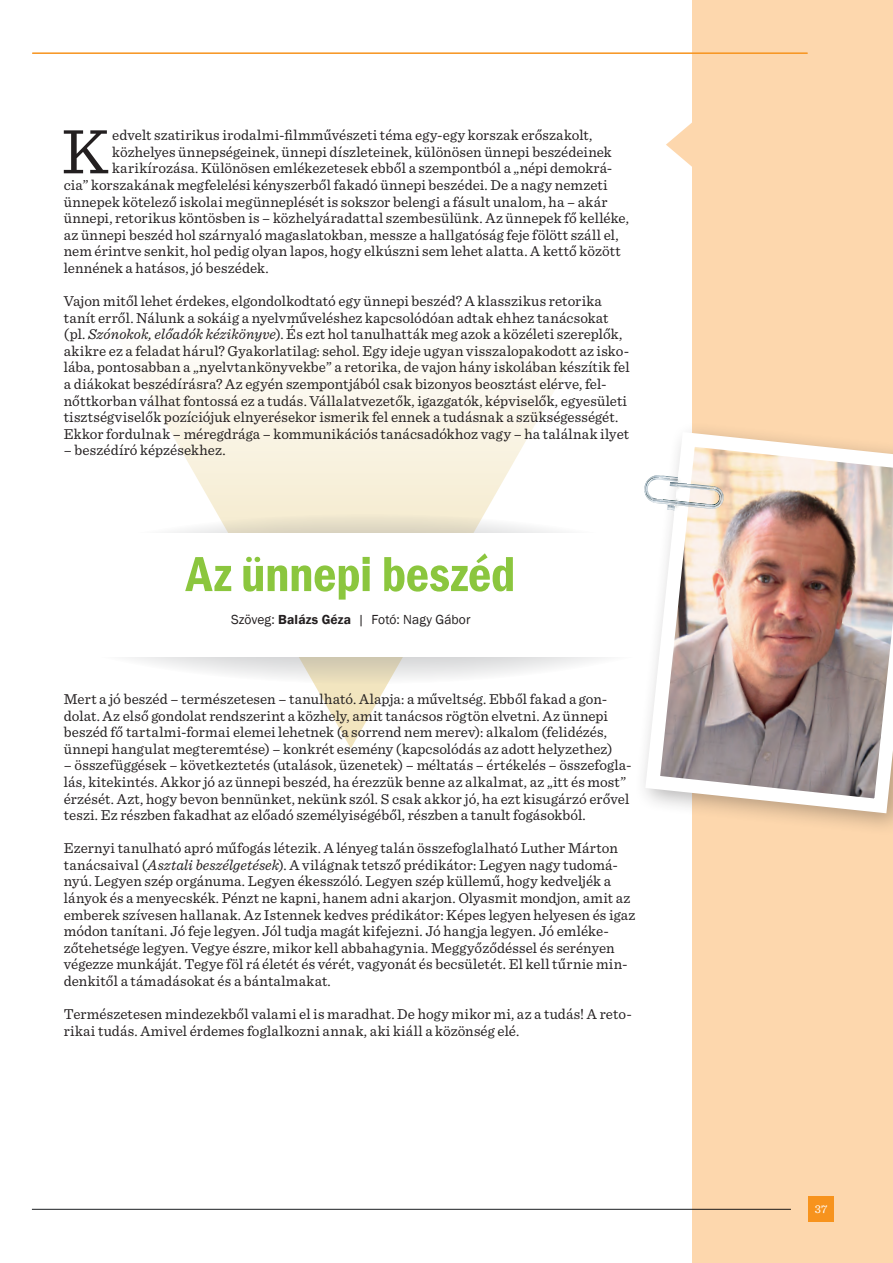
<style>
.page{position:relative;width:893px;height:1263px;background:#fff}
.page>*{position:absolute;margin:0;border:0;box-sizing:border-box;transform-origin:0 0}
.t1{font:65.85px "Sentinel";color:#231f20}
.t2{font:600 condensed 51px "Franklin Gothic";letter-spacing:-.005em;color:#8bc63e}
.t3{font:15px/16.6px "Sentinel";letter-spacing:.005em;color:#231f20}
.t4{font:13.5px "Franklin Gothic";letter-spacing:.005em;color:#231f20}
.t5{font:12px "Sentinel";color:#fff}
.s1{font-style:italic}
.s2{font-weight:600}
</style>
<div class="page">
<svg style="left:132px;top:362px;width:438px;height:386px"></svg>
<svg style="left:0;top:514px;width:734px;height:170px"></svg>
<div style="left:0;top:534px;width:693px;height:123px;background:#fff"></div>
<div style="left:692px;top:0;width:201px;height:1263px;background:#fdd7ad"></div>
<hr style="left:33px;top:52px;width:774px;height:2px;background:#f7931d">
<div style="left:808px;top:1197px;width:26px;height:25px;background:#f7931d"></div>
<hr style="left:32px;top:1209px;width:759px;height:1px;background:#808285">
<div style="left:634px;top:420px;width:259px;height:417px;background:#231f20;opacity:.33"></div>
<img style="left:638px;top:425px;width:255px;height:396px">
<svg style="left:666px;top:122px;width:26px;height:45px"></svg>
<svg style="left:644px;top:470px;width:80px;height:48px"></svg>
<h1 class="t1" style="left:62px;top:102px;width:49px">K</h1>
<p class="t3" style="left:112px;top:126px;width:482px">edvelt szatirikus irodalmi-filmművészeti téma egy-egy korszak erőszakolt,</p>
<p class="t3" style="left:112px;top:142px;width:501px">közhelyes ünnepségeinek, ünnepi díszleteinek, különösen ünnepi beszédeinek</p>
<p class="t3" style="left:112px;top:159px;width:502px">karikírozása. Különösen emlékezetesek ebből a szempontból a „népi demokrá-</p>
<p class="t3" style="left:64px;top:176px;width:545px">cia” korszakának megfelelési kényszerből fakadó ünnepi beszédei. De a nagy nemzeti</p>
<p class="t3" style="left:64px;top:192px;width:545px">ünnepek kötelező iskolai megünneplését is sokszor belengi a fásult unalom, ha – akár</p>
<p class="t3" style="left:64px;top:209px;width:567px">ünnepi, retorikus köntösben is – közhelyáradattal szembesülünk. Az ünnepek fő kelléke,</p>
<p class="t3" style="left:64px;top:225px;width:556px">az ünnepi beszéd hol szárnyaló magaslatokban, messze a hallgatóság feje fölött száll el,</p>
<p class="t3" style="left:64px;top:242px;width:558px">nem érintve senkit, hol pedig olyan lapos, hogy elkúszni sem lehet alatta. A kettő között</p>
<p class="t3" style="left:64px;top:259px;width:206px">lennének a hatásos, jó beszédek.</p>
<p class="t3" style="left:64px;top:292px;width:567px">Vajon mitől lehet érdekes, elgondolkodtató egy ünnepi beszéd? A klasszikus retorika tanít erről. Nálunk a sokáig a nyelvműveléshez kapcsolódóan adtak ehhez tanácsokat (pl. <span class="s1">Szónokok, előadók kézikönyve</span>). És ezt hol tanulhatták meg azok a közéleti szereplők, akikre ez a feladat hárul? Gyakorlatilag: sehol. Egy ideje ugyan visszalopakodott az isko&shy;lába, pontosabban a „nyelvtankönyvekbe” a retorika, de vajon hány iskolában készítik fel a diákokat beszédírásra? Az egyén szempontjából csak bizonyos beosztást elérve, fel&shy;nőttkorban válhat fontossá ez a tudás. Vállalatvezetők, igazgatók, képviselők, egyesületi tisztségviselők pozíciójuk elnyerésekor ismerik fel ennek a tudásnak a szükségességét.<br>Ekkor fordulnak – méregdrága – kommunikációs tanácsadókhoz vagy – ha találnak ilyet</p>
<p class="t3" style="left:64px;top:441px;width:163px">– beszédíró képzésekhez.</p>
<h2 class="t2" style="left:186px;top:540px;width:331px">Az ünnepi beszéd</h2>
<p class="t4" style="left:231px;top:611px;width:241px">Szöveg: <span class="s2">Balázs Géza</span> | Fotó: Nagy Gábor</p>
<p class="t3" style="left:64px;top:690px;width:550px">Mert a jó beszéd – természetesen – tanulható. Alapja: a műveltség. Ebből fakad a gon&shy;dolat. Az első gondolat rendszerint a közhely, amit tanácsos rögtön elvetni. Az ünnepi beszéd fő tartalmi-formai elemei lehetnek (a sorrend nem merev): alkalom (felidézés, ünnepi hangulat megteremtése) – konkrét esemény (kapcsolódás az adott helyzethez)</p>
<p class="t3" style="left:64px;top:756px;width:569px">– összefüggések – következtetés (utalások, üzenetek) – méltatás – értékelés – összefogla&shy;lás, kitekintés. Akkor jó az ünnepi beszéd, ha érezzük benne az alkalmat, az „itt és most” érzését. Azt, hogy bevon bennünket, nekünk szól. S csak akkor jó, ha ezt kisugárzó erővel teszi. Ez részben fakadhat az előadó személyiségéből, részben a tanult fogásokból.</p>
<p class="t3" style="left:64px;top:839px;width:573px">Ezernyi tanulható apró műfogás létezik. A lényeg talán összefoglalható Luther Márton tanácsaival (<span class="s1">Asztali beszélgetések</span>). A világnak tetsző prédikátor: Legyen nagy tudomá&shy;nyú. Legyen szép orgánuma. Legyen ékesszóló. Legyen szép küllemű, hogy kedveljék a lányok és a menyecskék. Pénzt ne kapni, hanem adni akarjon. Olyasmit mondjon, amit az emberek szívesen hallanak. Az Istennek kedves prédikátor: Képes legyen helyesen és igaz módon tanítani. Jó feje legyen. Jól tudja magát kifejezni. Jó hangja legyen. Jó emléke&shy;zőtehetsége legyen. Vegye észre, mikor kell abbahagynia. Meggyőződéssel és serényen végezze munkáját. Tegye föl rá életét és vérét, vagyonát és becsületét. El kell tűrnie min&shy;denkitől a támadásokat és a bántalmakat.</p>
<p class="t3" style="left:64px;top:1005px;width:570px">Természetesen mindezekből valami el is maradhat. De hogy mikor mi, az a tudás! A reto&shy;rikai tudás. Amivel érdemes foglalkozni annak, aki kiáll a közönség elé.</p>
<p class="t5" style="left:815px;top:1200px;width:14px">37</p>
</div>
